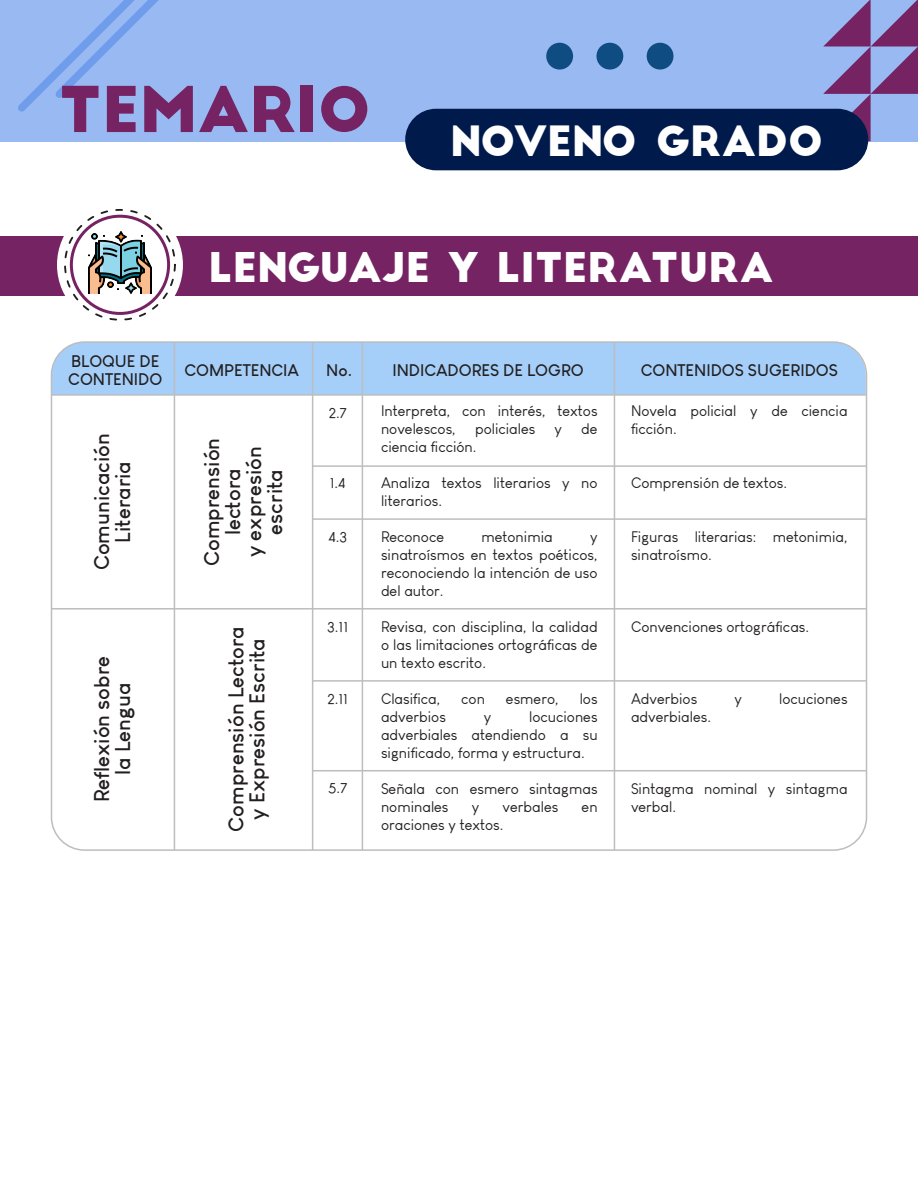
<style>
.page{position:relative;width:918px;height:1188px;background:#fff}
.page>*{position:absolute;margin:0;border:0;box-sizing:border-box;transform-origin:0 0}
.t1{font:61.65px "Big John";color:#752363}
.t2{font:40.8px "Big John";color:#fff}
.t3{font:40.05px "Big John";color:#fff}
.t4{font:700 21px/21px "Louis George Cafe";color:#231f20;text-align:center}
.t5{font:700 16.5px/18px "Louis George Cafe";color:#231f20}
.t6{font:15px/18px "Louis George Cafe";color:#231f20}
</style>
<div class="page">
<div style="left:0;top:0;width:918px;height:141px;background:#98b9f2"></div>
<svg style="left:18px;top:0;width:141px;height:112px"></svg>
<svg style="left:823px;top:0;width:95px;height:141px"></svg>
<div style="left:647px;top:43px;width:26px;height:27px;background:#0f4c81;border-radius:50%"></div>
<div style="left:596px;top:43px;width:27px;height:27px;background:#0f4c81;border-radius:50%"></div>
<div style="left:546px;top:43px;width:27px;height:27px;background:#0f4c81;border-radius:50%"></div>
<div style="left:0;top:236px;width:918px;height:59px;background:#752363"></div>
<div style="left:57px;top:202px;width:126px;height:126px;background:#fff;border-radius:50%"></div>
<svg style="left:70px;top:215px;width:100px;height:100px"></svg>
<div style="left:64px;top:209px;width:112px;height:112px;border:2px dashed #231f20;border-radius:50%"></div>
<div style="left:51px;top:344px;width:813px;height:50px;background:#a5cff9"></div>
<hr style="left:174px;top:342px;width:1px;height:508px;background:#bbbdbf">
<hr style="left:312px;top:342px;width:1px;height:508px;background:#bbbdbf">
<hr style="left:362px;top:342px;width:1px;height:508px;background:#bbbdbf">
<hr style="left:614px;top:342px;width:1px;height:508px;background:#bbbdbf">
<hr style="left:51px;top:394px;width:815px;height:2px;background:#bbbdbf">
<hr style="left:51px;top:608px;width:816px;height:2px;background:#bbbdbf">
<hr style="left:313px;top:680px;width:554px;height:2px;background:#bbbdbf">
<hr style="left:313px;top:770px;width:554px;height:1px;background:#bbbdbf">
<hr style="left:313px;top:518px;width:554px;height:2px;background:#bbbdbf">
<hr style="left:313px;top:465px;width:554px;height:2px;background:#bbbdbf">
<img style="left:89px;top:232px;width:62px;height:62px">
<div style="left:405px;top:109px;width:463px;height:61px;background:#001a4b;border-radius:31px"></div>
<h1 class="t1" style="left:58px;top:82px;width:314px">TEMARIO</h1>
<h2 class="t2" style="left:450px;top:123px;width:374px">NOVENO GRADO</h2>
<h3 class="t3" style="left:209px;top:249px;width:566px">LENGUAJE Y LITERATURA</h3>
<p class="t5" style="left:68px;top:352px;width:96px">BLOQUE DE<br>CONTENIDO</p>
<p class="t5" style="left:184px;top:361px;width:116px">COMPETENCIA</p>
<p class="t5" style="left:326px;top:361px;width:27px">No.</p>
<p class="t5" style="left:392px;top:361px;width:193px">INDICADORES DE LOGRO</p>
<p class="t5" style="left:641px;top:361px;width:199px">CONTENIDOS SUGERIDOS</p>
<p class="t6" style="left:329px;top:403px;width:19px">2.7</p>
<p class="t6" style="left:381px;top:402px;width:218px">Interpreta, con interés, textos novelescos,</p>
<p class="t6" style="left:631px;top:402px;width:218px">Novela policial y de ciencia ficción.</p>
<p class="t6" style="left:475px;top:420px;width:62px">policiales</p>
<p class="t6" style="left:555px;top:420px;width:9px">y</p>
<p class="t6" style="left:581px;top:420px;width:18px">de</p>
<h3 class="t4" style="left:91px;top:570px;width:139px;rotate:-90deg">Comunicación<br>Literaria</h3>
<h3 class="t4" style="left:201px;top:566px;width:130px;rotate:-90deg">Comprensión lectora<br>y expresión escrita</h3>
<p class="t6" style="left:381px;top:438px;width:97px">ciencia ficción.</p>
<p class="t6" style="left:381px;top:474px;width:218px">Analiza textos literarios y no literarios.</p>
<p class="t6" style="left:381px;top:528px;width:65px">Reconoce</p>
<p class="t6" style="left:482px;top:528px;width:73px">metonimia</p>
<p class="t6" style="left:631px;top:474px;width:158px">Comprensión de textos.</p>
<p class="t6" style="left:330px;top:474px;width:17px">1.4</p>
<p class="t6" style="left:631px;top:528px;width:218px">Figuras literarias: metonimia, sinatroísmo.</p>
<p class="t6" style="left:328px;top:528px;width:20px">4.3</p>
<p class="t6" style="left:381px;top:528px;width:218px;text-align:justify;text-indent:209px">y sinatroísmos en textos poéticos, reconociendo la intención de uso del autor.</p>
<p class="t6" style="left:381px;top:618px;width:218px;text-align:justify">Revisa, con disciplina, la calidad o las limitaciones ortográficas de un texto escrito.</p>
<p class="t6" style="left:381px;top:690px;width:61px">Clasifica,</p>
<p class="t6" style="left:461px;top:690px;width:25px">con</p>
<p class="t6" style="left:506px;top:690px;width:54px">esmero,</p>
<p class="t6" style="left:580px;top:690px;width:19px">los</p>
<p class="t6" style="left:381px;top:708px;width:66px">adverbios</p>
<p class="t6" style="left:484px;top:708px;width:9px">y</p>
<p class="t6" style="left:631px;top:618px;width:180px">Convenciones ortográficas.</p>
<p class="t6" style="left:327px;top:618px;width:22px">3.11</p>
<h3 class="t4" style="left:225px;top:832px;width:207px;rotate:-90deg">Comprensión Lectora y Expresión Escrita</h3>
<h3 class="t4" style="left:91px;top:802px;width:148px;rotate:-90deg">Reflexión sobre la Lengua</h3>
<p class="t6" style="left:631px;top:690px;width:68px">Adverbios</p>
<p class="t6" style="left:735px;top:690px;width:9px">y</p>
<p class="t6" style="left:779px;top:690px;width:70px">locuciones</p>
<p class="t6" style="left:631px;top:708px;width:82px">adverbiales.</p>
<p class="t6" style="left:327px;top:690px;width:22px">2.11</p>
<p class="t6" style="left:381px;top:708px;width:218px;text-align:justify;text-indent:148px">locuciones adverbiales atendiendo a su significado, forma y estructura.</p>
<p class="t6" style="left:381px;top:780px;width:218px">Señala con esmero sintagmas nominales</p>
<p class="t6" style="left:328px;top:778px;width:20px">5.7</p>
<p class="t6" style="left:631px;top:780px;width:218px">Sintagma nominal y sintagma verbal.</p>
<p class="t6" style="left:472px;top:798px;width:9px">y</p>
<p class="t6" style="left:503px;top:798px;width:57px">verbales</p>
<p class="t6" style="left:582px;top:798px;width:18px">en</p>
<p class="t6" style="left:381px;top:816px;width:124px">oraciones y textos.</p>
</div>
